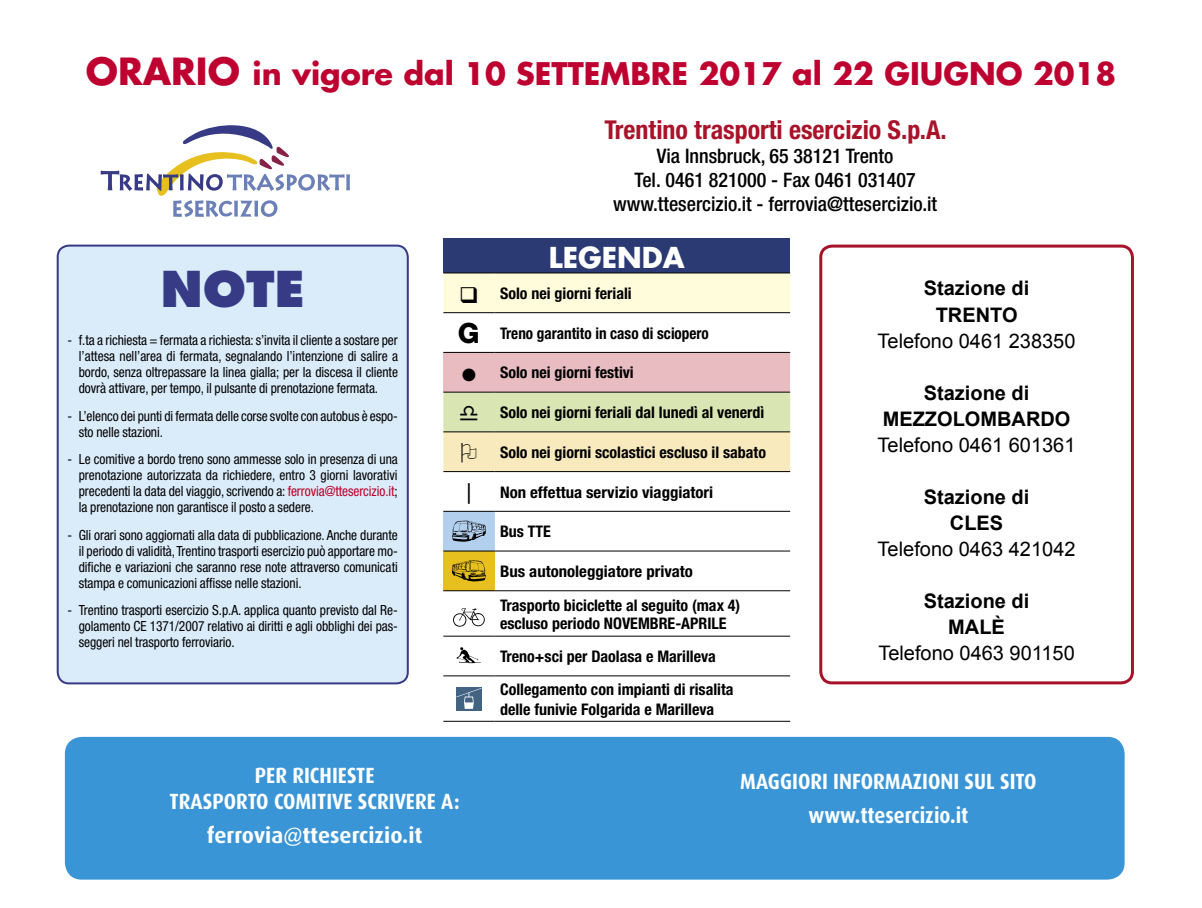
<style>
.page{position:relative;width:1202px;height:908px;background:#fff}
.page>*{position:absolute;margin:0;border:0;box-sizing:border-box;transform-origin:0 0}
.t1{font:800 48px "Futura";color:#373a85}
.t2{font:700 30.4px "Futura";color:#be0030}
.t3{font:700 28px "Futura";color:#fff}
.t4{font:700 condensed 26px "Helvetica Neue";color:#a9132a}
.t5{font:700 22px/34px "Dax CE";color:#fff;text-align:center;scale:.9 1}
.t6{font:700 22px/26px "Dax";color:#fff;text-align:center;scale:.9 1}
.t7{font:700 22px "Dax";color:#fff}
.t8{font:22px "Arial";color:#000}
.t9{font:500 condensed 20px/24px "Helvetica Neue";color:#000;text-align:center}
.t10{font:20px "Arial";color:#000}
.t11{font:700 20px/26px "Arial";color:#000;text-align:center}
.t12{font:700 condensed 16px/33px "Helvetica Neue";color:#000}
.t13{font:700 condensed 16px/33.6px "Helvetica Neue";color:#000;scale:1.05 1}
.t14{font:700 condensed 16px "Helvetica Neue";color:#000;scale:.95 1}
.t15{font:condensed 14px/16px "Helvetica Neue LT Std";letter-spacing:-.005em;color:#000;text-align:justify;scale:.96 1}
.s1{font-size:36.4px}
.s2{color:#be0027}
.s3{font-family:"Helvetica Neue LT Std";font-weight:800;font-stretch:normal;font-size:28px}
</style>
<div class="page">
<div style="left:819px;top:244px;width:315px;height:440px;border:3px solid #a9132a;border-radius:11px"></div>
<svg style="left:101px;top:125px;width:249px;height:92px"></svg>
<div style="left:65px;top:736px;width:1060px;height:143px;background:#3a95d7;border-radius:17px"></div>
<div style="left:58px;top:245px;width:350px;height:438px;background:#daebfa;border-radius:11px"></div>
<div style="left:57px;top:244px;width:352px;height:440px;border:2px solid #373a85;border-radius:11px"></div>
<div style="left:443px;top:239px;width:347px;height:34px;background:#2c3a73"></div>
<svg style="left:443px;top:273px;width:347px;height:79px"></svg>
<div style="left:443px;top:352px;width:51px;height:40px;background:#e8bcc1"></div>
<div style="left:494px;top:352px;width:296px;height:40px;background:#e8bcc1"></div>
<div style="left:443px;top:511px;width:51px;height:39px;background:#b3cfee"></div>
<div style="left:443px;top:550px;width:51px;height:40px;background:#e7c01f"></div>
<hr style="left:443px;top:272px;width:51px;height:1px;background:#000">
<hr style="left:494px;top:272px;width:296px;height:1px;background:#000">
<hr style="left:443px;top:312px;width:51px;height:1px;background:#000">
<hr style="left:494px;top:312px;width:296px;height:1px;background:#000">
<hr style="left:443px;top:352px;width:51px;height:1px;background:#000">
<hr style="left:494px;top:352px;width:296px;height:1px;background:#000">
<hr style="left:443px;top:391px;width:51px;height:1px;background:#000">
<hr style="left:494px;top:391px;width:296px;height:1px;background:#000">
<hr style="left:443px;top:471px;width:51px;height:1px;background:#000">
<hr style="left:494px;top:471px;width:296px;height:1px;background:#000">
<hr style="left:443px;top:510px;width:51px;height:1px;background:#000">
<hr style="left:494px;top:510px;width:296px;height:1px;background:#000">
<hr style="left:443px;top:550px;width:51px;height:1px;background:#000">
<hr style="left:494px;top:550px;width:296px;height:1px;background:#000">
<hr style="left:443px;top:590px;width:51px;height:1px;background:#000">
<hr style="left:494px;top:590px;width:296px;height:1px;background:#000">
<hr style="left:443px;top:635px;width:51px;height:1px;background:#000">
<hr style="left:494px;top:635px;width:296px;height:1px;background:#000">
<hr style="left:443px;top:675px;width:51px;height:1px;background:#000">
<hr style="left:494px;top:675px;width:296px;height:1px;background:#000">
<hr style="left:443px;top:720px;width:51px;height:1px;background:#000">
<hr style="left:494px;top:720px;width:296px;height:1px;background:#000">
<svg style="left:452px;top:520px;width:34px;height:21px"></svg>
<svg style="left:452px;top:560px;width:34px;height:21px"></svg>
<svg style="left:453px;top:608px;width:32px;height:18px"></svg>
<svg style="left:457px;top:647px;width:22px;height:15px"></svg>
<svg style="left:456px;top:708px;width:26px;height:2px"></svg>
<svg style="left:456px;top:687px;width:26px;height:21px"></svg>
<svg style="left:443px;top:392px;width:347px;height:79px;background:#e3e3b4"></svg>
<h2 class="t2" style="left:86px;top:52px;width:1032px"><span class="s1">ORARIO</span> in vigore dal 10 SETTEMBRE 2017 al 22 GIUGNO 2018</h2>
<h1 class="t1" style="left:161px;top:259px;width:145px">NOTE</h1>
<p class="t15" style="left:79px;top:332px;width:334px;text-indent:-11px">- f.ta a richiesta = fermata a richiesta: s’invita il cliente a sostare per l’attesa nell’area di fermata, segnalando l’intenzione di salire a bordo, senza oltrepassare la linea gialla; per la discesa il cliente dovrà attivare, per tempo, il pulsante di prenotazione fermata.</p>
<p class="t15" style="left:79px;top:407px;width:334px;text-indent:-11px">- L’elenco dei punti di fermata delle corse svolte con autobus è espo&shy;sto nelle stazioni.</p>
<p class="t15" style="left:79px;top:451px;width:334px;text-indent:-11px">- Le comitive a bordo treno sono ammesse solo in presenza di una prenotazione autorizzata da richiedere, entro 3 giorni lavorativi precedenti la data del viaggio, scrivendo a: <span class="s2">ferrovia@ttesercizio.it</span>; la prenotazione non garantisce il posto a sedere.</p>
<p class="t15" style="left:79px;top:526px;width:334px;text-indent:-11px">- Gli orari sono aggiornati alla data di pubblicazione. Anche durante il periodo di validità, Trentino trasporti esercizio può apportare mo&shy;difiche e variazioni che saranno rese note attraverso comunicati stampa e comunicazioni affisse nelle stazioni.</p>
<p class="t15" style="left:79px;top:601px;width:334px;text-indent:-11px">- Trentino trasporti esercizio S.p.A. applica quanto previsto dal Re&shy;golamento CE 1371/2007 relativo ai diritti e agli obblighi dei pas&shy;seggeri nel trasporto ferroviario.</p>
<h3 class="t4" style="left:604px;top:114px;width:344px">Trentino trasporti esercizio S.p.A.</h3>
<h3 class="t9" style="left:613px;top:144px;width:326px">Via Innsbruck, 65 38121 Trento<br>Tel. 0461 821000 - Fax 0461 031407 www.ttesercizio.it - ferrovia@ttesercizio.it</h3>
<h3 class="t3" style="left:549px;top:238px;width:137px">LEGENDA</h3>
<p class="t12" style="left:459px;top:276px;width:174px">❑ Solo nei giorni feriali</p>
<p class="t14" style="left:458px;top:323px;width:266px"><span class="s3">G</span> Treno garantito in caso di sciopero</p>
<p class="t12" style="left:461px;top:356px;width:175px">● Solo nei giorni festivi</p>
<p class="t12" style="left:500px;top:395px;width:266px">Solo nei giorni feriali dal lunedì al venerdì</p>
<p class="t12" style="left:500px;top:435px;width:267px">Solo nei giorni scolastici escluso il sabato</p>
<h3 class="t8" style="left:466px;top:477px;width:7px">|</h3>
<p class="t13" style="left:500px;top:474px;width:205px">Non effettua servizio viaggiatori</p>
<p class="t12" style="left:500px;top:514px;width:52px">Bus TTE</p>
<p class="t13" style="left:500px;top:554px;width:230px">Bus autonoleggiatore privato<br>Trasporto biciclette al seguito (max 4)</p>
<p class="t12" style="left:500px;top:606px;width:235px">escluso periodo NOVEMBRE-aprile<br>Treno+sci per Daolasa e Marilleva<br>Collegamento con impianti di risalita</p>
<p class="t12" style="left:500px;top:692px;width:216px">delle funivie Folgarida e Marilleva</p>
<h3 class="t11" style="left:924px;top:276px;width:107px">Stazione di<br>Trento</h3>
<h3 class="t10" style="left:878px;top:327px;width:199px">Telefono 0461 238350</h3>
<h3 class="t11" style="left:883px;top:380px;width:189px">Stazione di<br>Mezzolombardo</h3>
<h3 class="t10" style="left:878px;top:431px;width:199px">Telefono 0461 601361</h3>
<h3 class="t11" style="left:924px;top:484px;width:107px">Stazione di<br>Cles</h3>
<h3 class="t10" style="left:878px;top:535px;width:199px">Telefono 0463 421042</h3>
<h3 class="t11" style="left:924px;top:588px;width:107px">Stazione di<br>Malè</h3>
<h3 class="t10" style="left:878px;top:639px;width:198px">Telefono 0463 901150</h3>
<h3 class="t6" style="left:170px;top:762px;width:324px">PER RICHIESTE<br>TRASPORTO COMITIVE SCRIVERE A:</h3>
<h3 class="t7" style="left:207px;top:822px;width:217px">ferrovia@ttesercizio.it</h3>
<h3 class="t5" style="left:740px;top:763px;width:331px">MAGGIORI INFORMAZIONI SUL SITO www.ttesercizio.it</h3>
</div>
